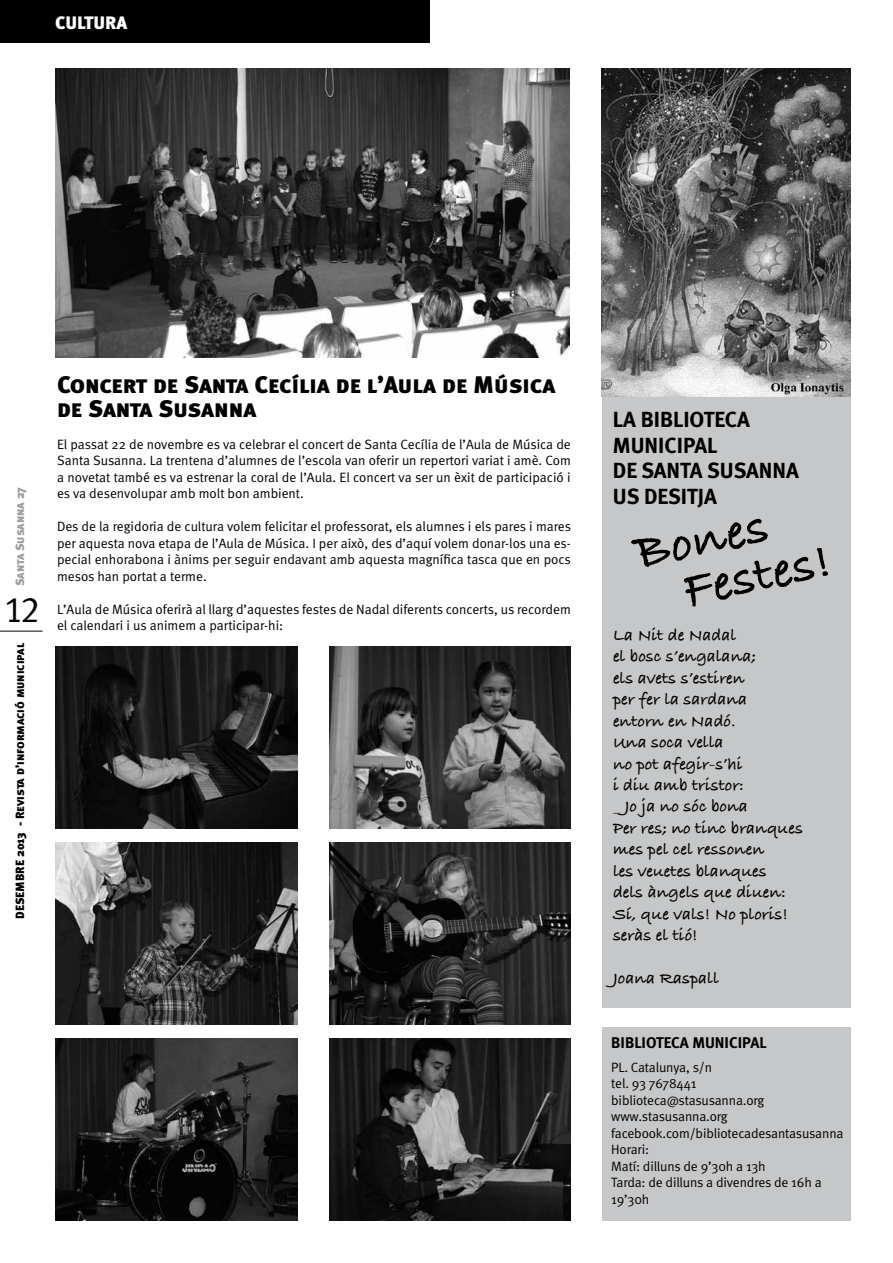
<style>
.page{position:relative;width:893px;height:1263px;background:#fff}
.page>*{position:absolute;margin:0;border:0;box-sizing:border-box;transform-origin:0 0}
.t1{font:51.75px/47px "Bradley Hand ITCTT Bold";color:#000}
.t2{font:36px "Meta Plus Normal Caps";color:#000}
.t3{font:24px/24px "Meta Black Caps";letter-spacing:-.005em;color:#000}
.t4{font:700 21.9px/25.5px "Meta";color:#000}
.t5{font:18px "Meta Black Caps";color:#fff}
.t6{font:17.55px/21.5px "Bradley Hand ITCTT Bold";color:#000}
.t7{font:700 15.45px "Meta";color:#000}
.t8{font:13.5px/16.5px "Meta Normal";letter-spacing:-.01em;color:#000;text-align:justify}
.t9{font:12px "Meta Black Caps";color:#000}
.t10{font:12px "Meta Black Caps";letter-spacing:-.015em;color:#9c9e9f}
</style>
<div class="page">
<hr style="left:0;top:631px;width:43px;height:1px;background:#000">
<div style="left:0;top:0;width:430px;height:43px;background:#000"></div>
<div style="left:602px;top:68px;width:248px;height:940px;background:#c6c7c8"></div>
<div style="left:602px;top:1027px;width:248px;height:193px;background:#c6c7c8"></div>
<img style="left:602px;top:68px;width:248px;height:328px">
<img style="left:56px;top:68px;width:514px;height:289px">
<img style="left:56px;top:646px;width:242px;height:182px">
<img style="left:329px;top:646px;width:242px;height:182px">
<img style="left:56px;top:842px;width:242px;height:182px">
<img style="left:329px;top:842px;width:242px;height:182px">
<img style="left:56px;top:1039px;width:242px;height:181px">
<img style="left:329px;top:1039px;width:242px;height:181px">
<h3 class="t5" style="left:55px;top:12px;width:73px">CULTURA</h3>
<p class="t10" style="left:13px;top:586px;width:101px;rotate:-90deg">Santa Susanna 27</p>
<h2 class="t2" style="left:4px;top:588px;width:37px">12</h2>
<p class="t9" style="left:13px;top:919px;width:277px;rotate:-90deg">DESEMBRE 2013 - Revista d’informació municipal</p>
<h3 class="t3" style="left:57px;top:372px;width:500px">Concert de Santa Cecília de l’Aula de Música de Santa Susanna</h3>
<p class="t8" style="left:57px;top:436px;width:515px">El passat 22 de novembre es va celebrar el concert de Santa Cecília de l’Aula de Música de Santa Susanna. La trentena d’alumnes de l’escola van oferir un repertori variat i amè. Com a novetat també es va estrenar la coral de l’Aula. El concert va ser un èxit de participació i es va desenvolupar amb molt bon ambient.</p>
<p class="t8" style="left:57px;top:518px;width:516px">Des de la regidoria de cultura volem felicitar el professorat, els alumnes i els pares i mares per aquesta nova etapa de l’Aula de Música. I per això, des d’aquí volem donar-los una es&shy;pecial enhorabona i ànims per seguir endavant amb aquesta magnífica tasca que en pocs mesos han portat a terme.</p>
<p class="t8" style="left:57px;top:601px;width:515px">L’Aula de Música oferirà al llarg d’aquestes festes de Nadal diferents concerts, us recordem el calendari i us animem a participar-hi:</p>
<h3 class="t4" style="left:613px;top:407px;width:187px">LA BIBLIOTECA<br>MUNICIPAL<br>DE SANTA SUSANNA<br>US DESITJA</h3>
<h1 class="t1" style="left:670px;top:525px;width:151px;text-indent:-40px;rotate:-12deg">Bones<br>Festes!</h1>
<p class="t6" style="left:613px;top:625px;width:192px">La Nit de Nadal<br>el bosc s’engalana;<br>els avets s’estiren<br>per fer la sardana<br>entorn en Nadó.<br>Una soca vella<br>no pot afegir-s’hi<br>i diu amb tristor:<br>_ Jo ja no sóc bona<br>Per res; no tinc branques mes pel cel ressonen<br>les veuetes blanques<br>dels àngels que diuen:<br>Sí, que vals! No ploris! seràs el tió!</p>
<p class="t6" style="left:613px;top:968px;width:107px">Joana Raspall</p>
<p class="t7" style="left:611px;top:1033px;width:157px">BIBLIOTECA MUNICIPAL</p>
<p class="t8" style="left:611px;top:1058px;width:234px;text-align:left">PL. Catalunya, s/n<br>tel. 93 7678441 biblioteca@stasusanna.org www.stasusanna.org facebook.com/bibliotecadesantasusanna<br>Horari:<br>Matí: dilluns de 9’30h a 13h<br>Tarda: de dilluns a divendres de 16h a<br>19’30h</p>
</div>
